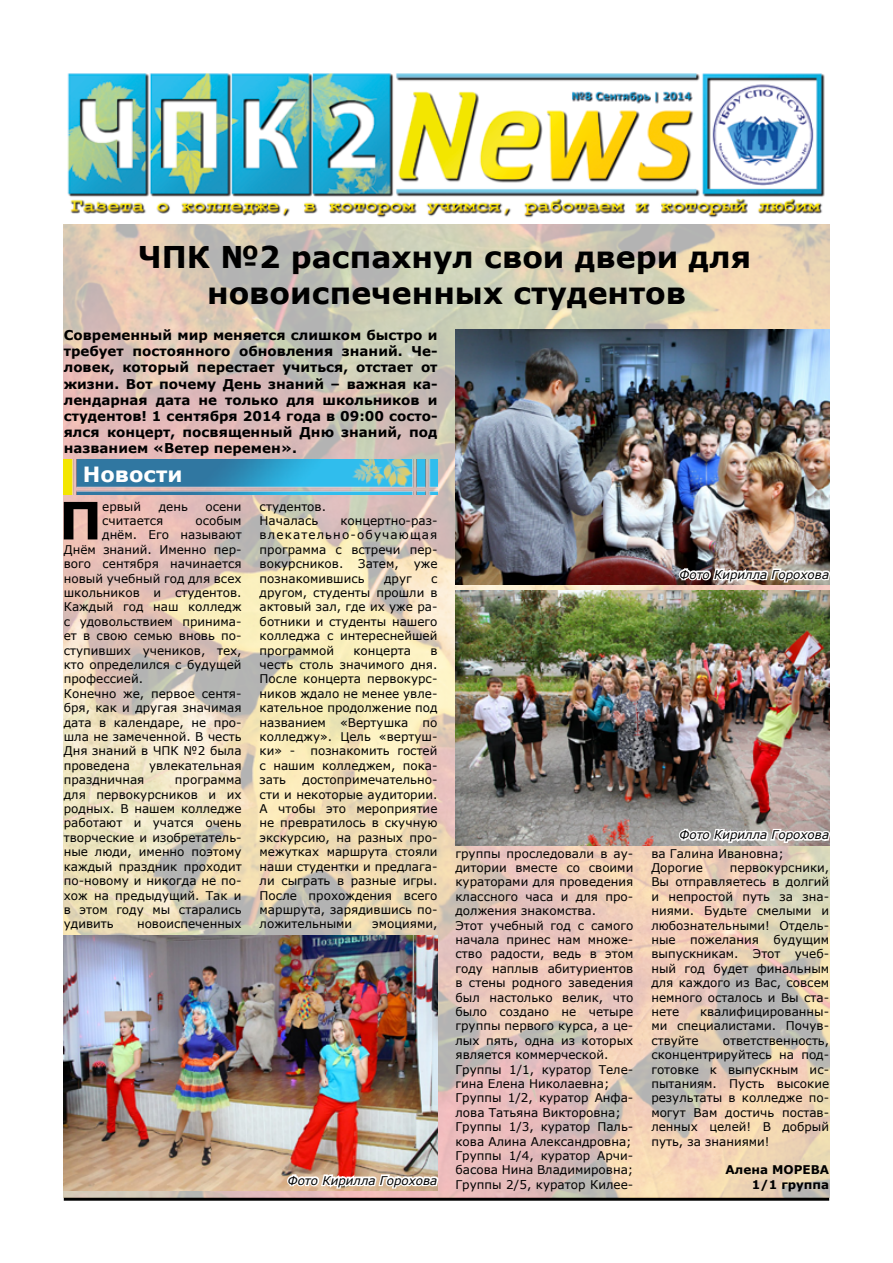
<style>
.page{position:relative;width:893px;height:1263px;background:#fff}
.page>*{position:absolute;margin:0;border:0;box-sizing:border-box;transform-origin:0 0}
.t1{font:700 51.6px "Verdana";color:#000}
.t2{font:700 30px/36px "Verdana";color:#000;text-align:center}
.t3{font:700 21px "Verdana";color:#fff}
.t4{font:700 13.5px/16.2px "Verdana";color:#000;text-align:justify}
.t5{font:12px/14.4px "Verdana";color:#000;text-align:justify}
.t6{font:italic 12px "Verdana";color:#000}
.t7{font:700 12px/14.4px "Verdana";color:#000;text-align:right}
</style>
<div class="page">
<hr style="left:64px;top:1198px;width:765px;height:3px;background:#000">
<img style="left:64px;top:73px;width:765px;height:1125px">
<img style="left:64px;top:460px;width:373px;height:34px">
<img style="left:64px;top:935px;width:373px;height:256px">
<img style="left:455px;top:330px;width:374px;height:255px">
<img style="left:455px;top:590px;width:374px;height:255px">
<img style="left:676px;top:550px;width:154px;height:37px">
<svg style="left:676px;top:811px;width:154px;height:37px"></svg>
<img style="left:285px;top:1156px;width:155px;height:37px">
<h2 class="t2" style="left:138px;top:239px;width:614px">ЧПК №2 распахнул свои двери для новоиспеченных студентов</h2>
<p class="t4" style="left:64px;top:327px;width:375px">Современный мир меняется слишком быстро и требует постоянного обновления знаний. Че&shy;ловек, который перестает учиться, отстает от жизни. Вот почему День знаний – важная ка&shy;лендарная дата не только для школьников и студентов! 1 сентября 2014 года в 09:00 состо&shy;ялся концерт, посвященный Дню знаний, под названием «Ветер перемен».</p>
<h3 class="t3" style="left:83px;top:459px;width:101px">Новости</h3>
<h1 class="t1" style="left:59px;top:484px;width:45px">П</h1>
<p class="t5" style="left:102px;top:499px;width:40px">ервый</p>
<p class="t5" style="left:159px;top:499px;width:31px">день</p>
<p class="t5" style="left:205px;top:499px;width:38px">осени</p>
<p class="t5" style="left:260px;top:499px;width:68px">студентов.<br>Началась</p>
<p class="t5" style="left:102px;top:513px;width:63px">считается</p>
<p class="t5" style="left:195px;top:513px;width:48px">особым</p>
<p class="t5" style="left:102px;top:528px;width:141px">днём. Его называют</p>
<p class="t5" style="left:64px;top:542px;width:179px">Днём знаний. Именно пер-</p>
<p class="t5" style="left:64px;top:556px;width:179px">вого сентября начинается</p>
<p class="t5" style="left:64px;top:571px;width:179px">новый учебный год для всех</p>
<p class="t5" style="left:64px;top:585px;width:179px">школьников и студентов.</p>
<p class="t5" style="left:64px;top:600px;width:179px">Каждый год наш колледж</p>
<p class="t5" style="left:64px;top:614px;width:179px">с удовольствием принима-</p>
<p class="t5" style="left:64px;top:628px;width:179px">ет в свою семью вновь по-</p>
<p class="t5" style="left:64px;top:643px;width:179px">ступивших учеников, тех,</p>
<p class="t5" style="left:64px;top:657px;width:179px">кто определился с будущей</p>
<p class="t5" style="left:64px;top:672px;width:81px">профессией.</p>
<p class="t5" style="left:64px;top:686px;width:179px">Конечно же, первое сентя-</p>
<p class="t5" style="left:64px;top:700px;width:179px">бря, как и другая значимая</p>
<p class="t5" style="left:64px;top:715px;width:179px">дата в календаре, не про-</p>
<p class="t5" style="left:64px;top:729px;width:179px">шла не замеченной. В честь</p>
<p class="t5" style="left:64px;top:744px;width:179px">Дня знаний в ЧПК №2 была</p>
<p class="t5" style="left:64px;top:758px;width:68px">проведена</p>
<p class="t5" style="left:149px;top:758px;width:94px">увлекательная</p>
<p class="t5" style="left:64px;top:772px;width:82px">праздничная</p>
<p class="t5" style="left:260px;top:513px;width:179px;text-indent:81px">концертно-раз&shy;влекательно-обучающая программа с встречи пер&shy;вокурсников. Затем, уже познакомившись</p>
<p class="t6" style="left:680px;top:566px;width:151px">Фото Кирилла Горохова</p>
<p class="t5" style="left:384px;top:571px;width:29px">друг</p>
<p class="t5" style="left:260px;top:571px;width:179px;text-indent:171px">с другом, студенты прошли в актовый зал, где их уже ра&shy;ботники и студенты нашего колледжа с интереснейшей программой</p>
<p class="t5" style="left:353px;top:643px;width:59px">концерта</p>
<p class="t5" style="left:260px;top:643px;width:179px;text-indent:171px">в честь столь значимого дня.<br>После концерта первокурс&shy;ников ждало не менее увле&shy;кательное продолжение под названием «Вертушка по колледжу». Цель «вертуш&shy;ки» -</p>
<p class="t5" style="left:260px;top:744px;width:179px;text-indent:51px">познакомить гостей с нашим колледжем, пока&shy;зать</p>
<p class="t5" style="left:64px;top:772px;width:179px;text-indent:111px">программа для первокурсников и их родных. В нашем колледже работают и учатся очень творческие и изобретатель&shy;ные люди, именно поэтому каждый праздник проходит по-новому и никогда не по&shy;хож на предыдущий. Так и в этом году мы старались удивить</p>
<p class="t5" style="left:260px;top:772px;width:179px;text-indent:43px">достопримечательно&shy;сти и некоторые аудитории.<br>А чтобы это мероприятие не превратилось в скучную экскурсию, на разных про&shy;межутках маршрута стояли наши студентки и предлага&shy;ли сыграть в разные игры.<br>После прохождения всего маршрута, зарядившись по&shy;ложительными</p>
<p class="t6" style="left:680px;top:826px;width:151px">Фото Кирилла Горохова</p>
<p class="t5" style="left:455px;top:846px;width:179px;text-align:left">группы проследовали в ау&shy;дитории вместе со своими кураторами для проведения классного часа и для про&shy;должения знакомства.<br>Этот учебный год с самого начала принес нам множе&shy;ство радости, ведь в этом году наплыв абитуриентов в стены родного заведения был настолько велик, что было создано не четыре группы первого курса, а це&shy;лых пять, одна из которых является коммерческой.<br>Группы 1/1, куратор Теле&shy;гина Елена Николаевна;<br>Группы 1/2, куратор Анфа&shy;лова Татьяна Викторовна;<br>Группы 1/3, куратор Паль&shy;кова Алина Александровна;<br>Группы 1/4, куратор Арчи&shy;басова Нина Владимировна;<br>Группы 2/5, куратор Килее-</p>
<p class="t5" style="left:651px;top:846px;width:134px">ва Галина Ивановна;<br>Дорогие</p>
<p class="t5" style="left:651px;top:860px;width:179px;text-indent:79px">первокурсники, Вы отправляетесь в долгий и непростой путь за зна&shy;ниями. Будьте смелыми и любознательными! Отдель&shy;ные пожелания будущим выпускникам. Этот учеб&shy;ный год будет финальным для каждого из Вас, совсем немного осталось и Вы ста&shy;нете</p>
<p class="t5" style="left:137px;top:916px;width:106px">новоиспеченных</p>
<p class="t5" style="left:372px;top:916px;width:67px">эмоциями,</p>
<p class="t5" style="left:651px;top:1004px;width:179px;text-indent:49px">квалифицированны&shy;ми специалистами. Почув&shy;ствуйте</p>
<p class="t5" style="left:651px;top:1033px;width:179px;text-indent:72px">ответственность, сконцентрируйтесь на под&shy;готовке к выпускным ис&shy;пытаниям. Пусть высокие результаты в колледже по&shy;могут Вам достичь постав&shy;ленных целей! В добрый путь, за знаниями!</p>
<p class="t7" style="left:726px;top:1162px;width:105px">Алена МОРЕВА<br>1/1 группа</p>
<p class="t6" style="left:288px;top:1172px;width:151px">Фото Кирилла Горохова</p>
</div>
